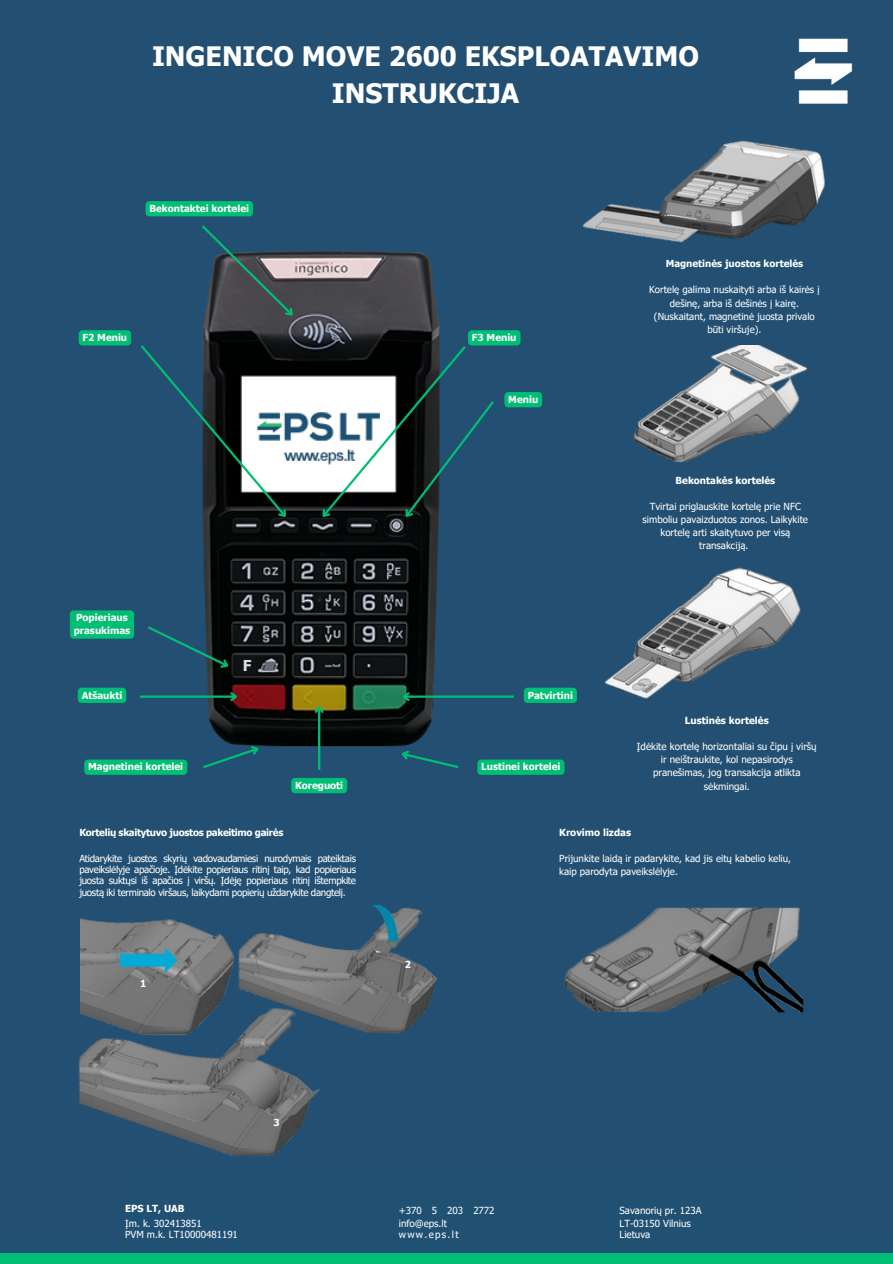
<style>
.page{position:relative;width:893px;height:1264px;background:#fff}
.page>*{position:absolute;margin:0;border:0;box-sizing:border-box;transform-origin:0 0}
.t1{font:700 26.7px/37.2px "Tahoma";color:#fff;text-align:center}
.t2{font:700 15px "Tahoma";color:#d9dee9}
.t3{font:9.75px/13px "Tahoma";color:#fff;text-align:center}
.t4{font:700 9.75px "Tahoma";color:#fff}
.t5{font:700 9.75px "Tahoma";letter-spacing:-.03em;color:#fff}
</style>
<div class="page">
<div style="left:0;top:0;width:892px;height:1263px;background:#235072"></div>
<img style="left:180px;top:201px;width:278px;height:560px">
<div style="left:235px;top:656px;width:34px;height:18px;background:#101213"></div>
<img style="left:256px;top:656px;width:26px;height:18px">
<hr style="left:140px;top:695px;width:96px;height:2px;background:#00be73">
<svg style="left:228px;top:690px;width:12px;height:13px"></svg>
<svg style="left:199px;top:223px;width:100px;height:99px"></svg>
<svg style="left:141px;top:343px;width:151px;height:180px"></svg>
<hr style="left:404px;top:695px;width:110px;height:2px;background:#00be73">
<svg style="left:400px;top:690px;width:11px;height:13px"></svg>
<hr style="left:318px;top:707px;width:2px;height:62px;background:#00be73">
<svg style="left:312px;top:703px;width:14px;height:12px"></svg>
<svg style="left:397px;top:746px;width:62px;height:23px"></svg>
<div style="left:145px;top:201px;width:108px;height:15px;background:#00be73;border-radius:4px"></div>
<svg style="left:316px;top:330px;width:226px;height:193px"></svg>
<svg style="left:79px;top:330px;width:52px;height:15px"></svg>
<svg style="left:78px;top:687px;width:48px;height:16px"></svg>
<svg style="left:291px;top:778px;width:56px;height:15px"></svg>
<svg style="left:523px;top:687px;width:26px;height:16px"></svg>
<svg style="left:477px;top:759px;width:87px;height:15px"></svg>
<svg style="left:201px;top:741px;width:62px;height:27px"></svg>
<div style="left:84px;top:759px;width:103px;height:15px;background:#00be73;border-radius:4px"></div>
<svg style="left:148px;top:624px;width:85px;height:49px"></svg>
<div style="left:70px;top:610px;width:64px;height:28px;background:#00be73"></div>
<img style="left:794px;top:38px;width:59px;height:66px">
<img style="left:549px;top:567px;width:252px;height:136px">
<img style="left:634px;top:346px;width:174px;height:115px">
<img style="left:583px;top:140px;width:242px;height:103px">
<img style="left:80px;top:904px;width:357px;height:130px">
<img style="left:78px;top:1005px;width:264px;height:151px">
<div style="left:0;top:1253px;width:892px;height:10px;background:#00be73"></div>
<img style="left:564px;top:907px;width:240px;height:106px">
<p class="t1" style="left:152px;top:37px;width:548px">INGENICO MOVE 2600 EKSPLOATAVIMO<br>INSTRUKCIJA</p>
<p class="t4" style="left:149px;top:202px;width:101px">Bekontaktei kortelei</p>
<p class="t4" style="left:83px;top:331px;width:46px">F2 Meniu</p>
<p class="t4" style="left:472px;top:331px;width:46px">F3 Meniu</p>
<p class="t4" style="left:76px;top:611px;width:53px">Popieriaus</p>
<p class="t4" style="left:74px;top:624px;width:58px">prasukimas</p>
<p class="t4" style="left:82px;top:688px;width:42px">Atšaukti</p>
<p class="t2" style="left:243px;top:655px;width:10px">F</p>
<p class="t4" style="left:508px;top:393px;width:31px">Meniu</p>
<p class="t4" style="left:527px;top:688px;width:47px">Patvirtini</p>
<p class="t4" style="left:88px;top:760px;width:97px">Magnetinei kortelei</p>
<p class="t4" style="left:481px;top:760px;width:81px">Lustinei kortelei</p>
<p class="t4" style="left:295px;top:779px;width:50px">Koreguoti</p>
<p class="t4" style="left:665px;top:257px;width:139px">Magnetinės juostos kortelės</p>
<p class="t3" style="left:649px;top:283px;width:172px">Kortelę galima nuskaityti arba iš kairės į dešinę, arba iš dešinės į kairę. (Nuskaitant, magnetinė juosta privalo būti viršuje).</p>
<p class="t4" style="left:675px;top:474px;width:101px">Bekontakės kortelės</p>
<p class="t3" style="left:642px;top:499px;width:167px">Tvirtai priglauskite kortelę prie NFC simboliu pavaizduotos zonos. Laikykite kortelę arti skaitytuvo per visą transakciją.</p>
<p class="t4" style="left:685px;top:713px;width:85px">Lustinės kortelės</p>
<p class="t3" style="left:637px;top:739px;width:181px">Įdėkite kortelę horizontaliai su čipu į viršų ir neištraukite, kol nepasirodys pranešimas, jog transakcija atlikta sėkmingai.</p>
<p class="t5" style="left:79px;top:826px;width:205px">Kortelių skaitytuvo juostos pakeitimo gairės</p>
<p class="t3" style="left:79px;top:852px;width:278px;line-height:11.4px;text-align:justify">Atidarykite juostos skyrių vadovaudamiesi nurodymais pateiktais paveikslėlyje apačioje. Įdėkite popieriaus ritinį taip, kad popieriaus juosta suktųsi iš apačios į viršų. Įdėję popieriaus ritinį ištempkite juostą iki terminalo viršaus, laikydami popierių uždarykite dangtelį.</p>
<p class="t4" style="left:140px;top:976px;width:8px">1</p>
<p class="t4" style="left:405px;top:958px;width:8px">2</p>
<p class="t4" style="left:125px;top:1202px;width:61px">EPS LT, UAB</p>
<p class="t3" style="left:125px;top:1216px;width:78px">Įm. k. 302413851</p>
<p class="t3" style="left:125px;top:1227px;width:114px">PVM m.k. LT10000481191</p>
<p class="t4" style="left:273px;top:1115px;width:8px">3</p>
<p class="t3" style="left:399px;top:1203px;width:97px;text-align:left">+370 5 203 2772 info@eps.lt</p>
<p class="t3" style="left:399px;top:1227px;width:61px">www.eps.lt</p>
<p class="t4" style="left:559px;top:826px;width:73px">Krovimo lizdas</p>
<p class="t3" style="left:559px;top:851px;width:233px;text-align:left">Prijunkite laidą ir padarykite, kad jis eitų kabelio keliu, kaip parodyta paveikslėlyje.</p>
<p class="t3" style="left:619px;top:1203px;width:84px">Savanorių pr. 123A</p>
<p class="t3" style="left:619px;top:1216px;width:73px">LT-03150 Vilnius</p>
<p class="t3" style="left:619px;top:1227px;width:32px">Lietuva</p>
</div>
